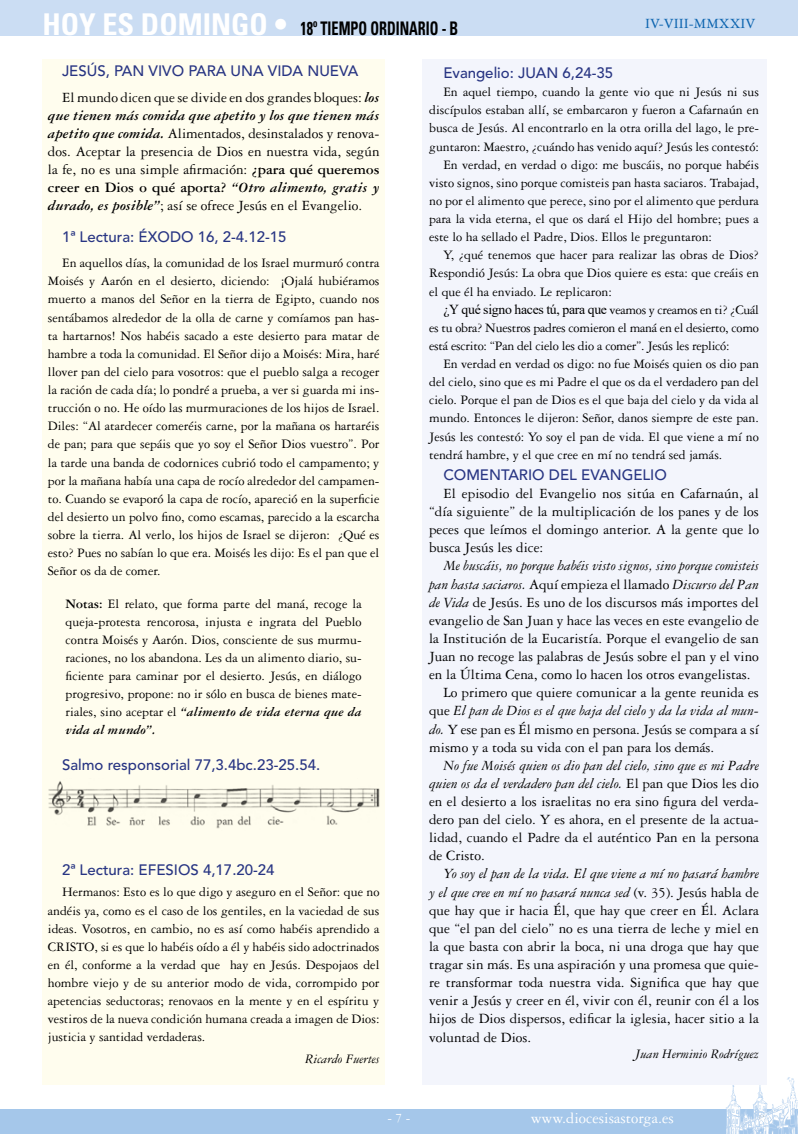
<style>
.page{position:relative;width:798px;height:1134px;background:#fff}
.page>*{position:absolute;margin:0;border:0;box-sizing:border-box;transform-origin:0 0}
.t1{font:700 condensed 30px "Univers LT Std";color:#fff}
.t2{font:700 condensed 18.75px "Univers LT Std";color:#000;scale:.76 1}
.t3{font:16.25px "Garamond 3 LT Std";color:#fff}
.t4{font:15px/18.1px "Garamond 3 LT Std";color:#000;text-align:justify}
.t5{font:500 15px "Avenir LT Std";color:#283583}
.t6{font:italic 15px "Garamond 3 LT Std";color:#000}
.t7{font:15px "Garamond 3 LT Std";color:#0c64af}
.t8{font:13.75px/18.1px "Garamond 3 LT Std";color:#000;text-align:justify}
.t9{font:13.75px/18.1px "Garamond 3 LT Std";letter-spacing:-.02em;color:#000}
.t10{font:13.75px "Times New Roman";letter-spacing:-.02em;color:#000}
.t11{font:italic 13.75px "Garamond 3 LT Std";color:#000}
.t12{font:13.75px "Garamond 3 LT Std";color:#fff}
.s1{font-weight:700;font-style:italic}
.s2{font-weight:700}
.s3{font-family:"Garamond 3 LT Std"}
.s4{font-style:normal}
.s5{font-style:italic}
</style>
<div class="page">
<div style="left:0;top:1109px;width:797px;height:25px;background:#a5c7ea"></div>
<svg style="left:726px;top:1077px;width:72px;height:57px"></svg>
<div style="left:422px;top:60px;width:343px;height:1025px;background:#f3f5fc"></div>
<div style="left:43px;top:60px;width:341px;height:1025px;background:#fffdee"></div>
<img style="left:48px;top:781px;width:332px;height:48px">
<div style="left:0;top:0;width:797px;height:35px;background:#cbddf3"></div>
<h1 class="t1" style="left:43px;top:6px;width:246px">HOY ES DOMINGO •</h1>
<p class="t7" style="left:645px;top:16px;width:112px">IV-VIII-MMXXIV</p>
<h2 class="t2" style="left:300px;top:17px;width:209px">18º TIEMPO ORDINARIO - B</h2>
<p class="t5" style="left:62px;top:62px;width:298px">JESÚS, PAN VIVO PARA UNA VIDA NUEVA</p>
<p class="t4" style="left:48px;top:88px;width:333px;text-indent:14px">El mundo dicen que se divide en dos grandes bloques: <span class="s1">los que tienen más comida que apetito y los que tienen más apetito que comida.</span> Alimentados, desinstalados y renova&shy;dos. Aceptar la presencia de Dios en nuestra vida, según la fe, no es una simple afirmación: <span class="s2">¿para qué queremos creer en Dios o qué aporta?</span> <span class="s1">“Otro alimento, gratis y durado, es posible”</span>; así se ofrece Jesús en el Evangelio.</p>
<p class="t5" style="left:62px;top:228px;width:226px">1ª Lectura: ÉXODO 16, 2-4.12-15</p>
<p class="t8" style="left:48px;top:254px;width:333px;text-indent:14px">En aquellos días, la comunidad de los Israel murmuró contra Moisés y Aarón en el desierto, diciendo: ¡Ojalá hubiéramos muerto a manos del Señor en la tierra de Egipto, cuando nos sentábamos alrededor de la olla de carne y comíamos pan has&shy;ta hartarnos! Nos habéis sacado a este desierto para matar de hambre a toda la comunidad. El Señor dijo a Moisés: Mira, haré llover pan del cielo para vosotros: que el pueblo salga a recoger la ración de cada día; lo pondré a prueba, a ver si guarda mi ins&shy;trucción o no. He oído las murmuraciones de los hijos de Israel.<br>Diles: “Al atardecer comeréis carne, por la mañana os hartaréis de pan; para que sepáis que yo soy el Señor Dios vuestro”. Por la tarde una banda de codornices cubrió todo el campamento; y por la mañana había una capa de rocío alrededor del campamen&shy;to. Cuando se evaporó la capa de rocío, apareció en la superficie del desierto un polvo fino, como escamas, parecido a la escarcha sobre la tierra. Al verlo, los hijos de Israel se dijeron: ¿Qué es esto? Pues no sabían lo que era. Moisés les dijo: Es el pan que el Señor os da de comer.</p>
<p class="t8" style="left:66px;top:594px;width:297px"><span class="s2">Notas:</span> El relato, que forma parte del maná, recoge la queja-protesta rencorosa, injusta e ingrata del Pueblo contra Moisés y Aarón. Dios, consciente de sus murmu&shy;raciones, no los abandona. Les da un alimento diario, su&shy;ficiente para caminar por el desierto. Jesús, en diálogo progresivo, propone: no ir sólo en busca de bienes mate&shy;riales, sino aceptar el <span class="s1">“alimento de vida eterna que da vida al mundo”.</span></p>
<p class="t5" style="left:62px;top:756px;width:259px">Salmo responsorial 77,3.4bc.23-25.54.</p>
<p class="t5" style="left:62px;top:861px;width:214px">2ª Lectura: EFESIOS 4,17.20-24</p>
<p class="t8" style="left:48px;top:883px;width:333px;text-indent:14px">Hermanos: Esto es lo que digo y aseguro en el Señor: que no andéis ya, como es el caso de los gentiles, en la vaciedad de sus ideas. Vosotros, en cambio, no es así como habéis aprendido a CRISTO, si es que lo habéis oído a él y habéis sido adoctrinados en él, conforme a la verdad que hay en Jesús. Despojaos del hombre viejo y de su anterior modo de vida, corrompido por apetencias seductoras; renovaos en la mente y en el espíritu y vestiros de la nueva condición humana creada a imagen de Dios: justicia y santidad verdaderas.</p>
<p class="t11" style="left:305px;top:1051px;width:76px">Ricardo Fuertes</p>
<p class="t5" style="left:443px;top:64px;width:171px">Evangelio: JUAN 6,24-35</p>
<p class="t8" style="left:443px;top:83px;width:317px">En aquel tiempo, cuando la gente vio que ni Jesús ni sus</p>
<p class="t8" style="left:429px;top:101px;width:331px">discípulos estaban allí, se embarcaron y fueron a Cafarnaún en</p>
<p class="t8" style="left:429px;top:119px;width:331px">busca de Jesús. Al encontrarlo en la otra orilla del lago, le pre-</p>
<p class="t8" style="left:429px;top:137px;width:331px">guntaron: Maestro, ¿cuándo has venido aquí? Jesús les contestó:</p>
<p class="t8" style="left:443px;top:156px;width:317px">En verdad, en verdad o digo: me buscáis, no porque habéis</p>
<p class="t8" style="left:429px;top:174px;width:331px">visto signos, sino porque comisteis pan hasta saciaros. Trabajad,</p>
<p class="t8" style="left:429px;top:192px;width:331px">no por el alimento que perece, sino por el alimento que perdura</p>
<p class="t8" style="left:429px;top:210px;width:331px">para la vida eterna, el que os dará el Hijo del hombre; pues a</p>
<p class="t8" style="left:429px;top:228px;width:284px">este lo ha sellado el Padre, Dios. Ellos le preguntaron:</p>
<p class="t8" style="left:443px;top:246px;width:317px">Y, ¿qué tenemos que hacer para realizar las obras de Dios?</p>
<p class="t8" style="left:429px;top:264px;width:331px">Respondió Jesús: La obra que Dios quiere es esta: que creáis en</p>
<p class="t8" style="left:429px;top:282px;width:184px">el que él ha enviado. Le replicaron:</p>
<p class="t10" style="left:443px;top:299px;width:317px">¿Y qué signo haces tú, para que <span class="s3">veamos y creamos en ti? ¿Cuál</span></p>
<p class="t9" style="left:429px;top:319px;width:331px">es tu obra? Nuestros padres comieron el maná en el desierto, como está escrito: “Pan del cielo les dio a comer”. Jesús les replicó:</p>
<p class="t8" style="left:429px;top:355px;width:331px;text-indent:14px">En verdad en verdad os digo: no fue Moisés quien os dio pan del cielo, sino que es mi Padre el que os da el verdadero pan del cielo. Porque el pan de Dios es el que baja del cielo y da vida al mundo. Entonces le dijeron: Señor, danos siempre de este pan.<br>Jesús les contestó: Yo soy el pan de vida. El que viene a mí no tendrá hambre, y el que cree en mí no tendrá sed jamás.</p>
<p class="t5" style="left:443px;top:466px;width:225px">COMENTARIO DEL EVANGELIO</p>
<p class="t4" style="left:429px;top:484px;width:331px;text-indent:14px">El episodio del Evangelio nos sitúa en Cafarnaún, al “día siguiente” de la multiplicación de los panes y de los peces que leímos el domingo anterior. A la gente que lo busca Jesús les dice:</p>
<p class="t6" style="left:443px;top:558px;width:317px">Me buscáis, no porque habéis visto signos, sino porque comisteis</p>
<p class="t6" style="left:429px;top:576px;width:331px">pan hasta saciaros. <span class="s4">Aquí empieza el llamado</span> Discurso del Pan</p>
<p class="t4" style="left:429px;top:593px;width:331px"><span class="s5">de Vida</span> de Jesús. Es uno de los discursos más importes del</p>
<p class="t4" style="left:429px;top:611px;width:331px">evangelio de San Juan y hace las veces en este evangelio de</p>
<p class="t4" style="left:429px;top:629px;width:331px">la Institución de la Eucaristía. Porque el evangelio de san</p>
<p class="t4" style="left:429px;top:647px;width:331px">Juan no recoge las palabras de Jesús sobre el pan y el vino</p>
<p class="t4" style="left:429px;top:666px;width:323px">en la Última Cena, como lo hacen los otros evangelistas.</p>
<p class="t4" style="left:443px;top:684px;width:317px">Lo primero que quiere comunicar a la gente reunida es</p>
<p class="t6" style="left:429px;top:703px;width:331px"><span class="s4">que</span> El pan de Dios es el que baja del cielo y da la vida al mun-</p>
<p class="t4" style="left:429px;top:720px;width:331px"><span class="s5">do.</span> Y ese pan es Él mismo en persona. Jesús se compara a sí</p>
<p class="t4" style="left:429px;top:738px;width:286px">mismo y a toda su vida con el pan para los demás.</p>
<p class="t4" style="left:429px;top:756px;width:331px;text-indent:14px"><span class="s5">No fue Moisés quien os dio pan del cielo, sino que es mi Padre quien os da el verdadero pan del cielo.</span> El pan que Dios les dio en el desierto a los israelitas no era sino figura del verda&shy;dero pan del cielo. Y es ahora, en el presente de la actua&shy;lidad, cuando el Padre da el auténtico Pan en la persona de Cristo.</p>
<p class="t4" style="left:429px;top:865px;width:331px;text-indent:14px"><span class="s5">Yo soy el pan de la vida. El que viene a mí no pasará hambre y el que cree en mí no pasará nunca sed</span> (v. 35). Jesús habla de que hay que ir hacia Él, que hay que creer en Él. Aclara que “el pan del cielo” no es una tierra de leche y miel en la que basta con abrir la boca, ni una droga que hay que tragar sin más. Es una aspiración y una promesa que quie&shy;re transformar toda nuestra vida. Significa que hay que venir a Jesús y creer en él, vivir con él, reunir con él a los hijos de Dios dispersos, edificar la iglesia, hacer sitio a la voluntad de Dios.</p>
<p class="t11" style="left:635px;top:1046px;width:125px">Juan Herminio Rodríguez</p>
<p class="t12" style="left:387px;top:1110px;width:24px">- 7 -</p>
<p class="t3" style="left:530px;top:1109px;width:144px">www.diocesisastorga.es</p>
</div>
